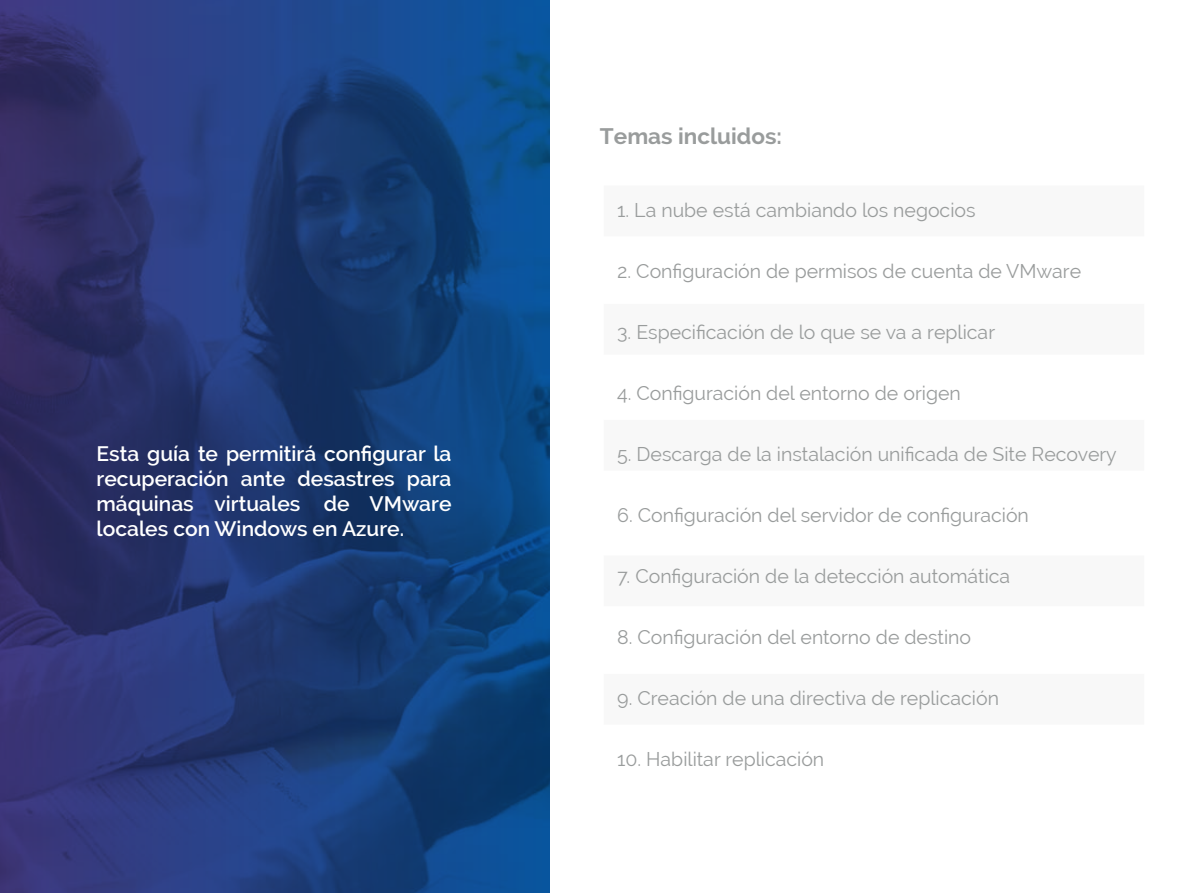
<style>
.page{position:relative;width:1191px;height:893px;background:#fff}
.page>*{position:absolute;margin:0;border:0;box-sizing:border-box;transform-origin:0 0}
.t1{font:700 22.5px "Raleway";color:#999c9c}
.t2{font:600 21px/25.2px "Raleway";color:#fff;text-align:justify}
.t3{font:19.5px "Raleway";color:#999c9c}
</style>
<div class="page">
<svg style="left:0;top:0;width:549px;height:893px;background:#213974"></svg>
<div style="left:603px;top:186px;width:541px;height:50px;background:#f8f8f8"></div>
<div style="left:603px;top:304px;width:541px;height:51px;background:#f8f8f8"></div>
<div style="left:603px;top:420px;width:541px;height:51px;background:#f8f8f8"></div>
<div style="left:603px;top:555px;width:541px;height:51px;background:#f8f8f8"></div>
<div style="left:603px;top:674px;width:541px;height:51px;background:#f8f8f8"></div>
<p class="t2" style="left:97px;top:441px;width:356px">Esta guía te permitirá configurar la recuperación ante desastres para máquinas virtuales de VMware locales con Windows en Azure.</p>
<p class="t1" style="left:600px;top:123px;width:183px">Temas incluidos:</p>
<p class="t3" style="left:617px;top:199px;width:360px">1. La nube está cambiando los negocios</p>
<p class="t3" style="left:617px;top:260px;width:465px">2. Configuración de permisos de cuenta de VMware</p>
<p class="t3" style="left:617px;top:321px;width:379px">3. Especificación de lo que se va a replicar</p>
<p class="t3" style="left:617px;top:382px;width:345px">4. Configuración del entorno de origen</p>
<p class="t3" style="left:617px;top:443px;width:501px">5. Descarga de la instalación unificada de Site Recovery</p>
<p class="t3" style="left:617px;top:503px;width:413px">6. Configuración del servidor de configuración</p>
<p class="t3" style="left:617px;top:564px;width:395px">7. Configuración de la detección automática</p>
<p class="t3" style="left:617px;top:625px;width:355px">8. Configuración del entorno de destino</p>
<p class="t3" style="left:617px;top:686px;width:383px">9. Creación de una directiva de replicación</p>
<p class="t3" style="left:617px;top:747px;width:208px">10. Habilitar replicación</p>
</div>
